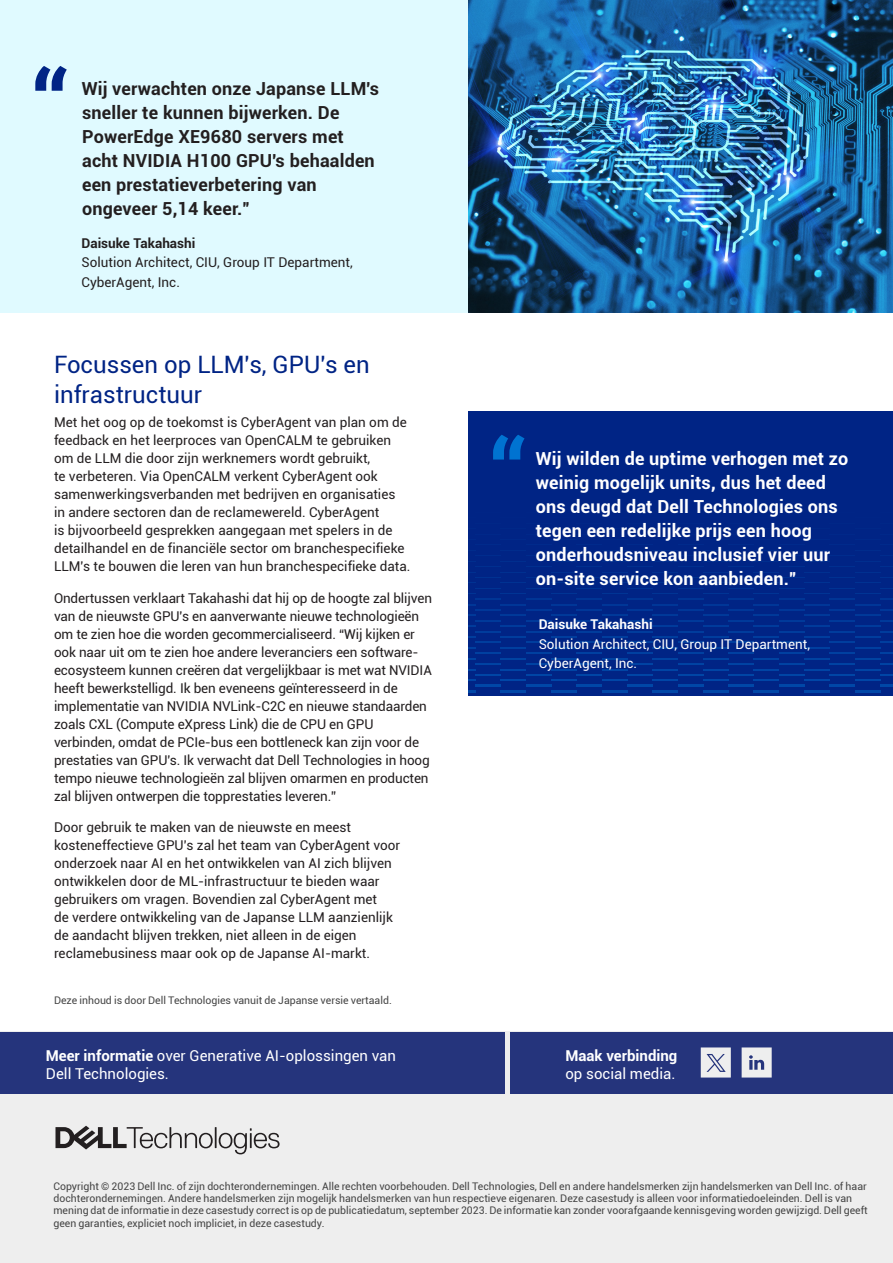
<style>
.page{position:relative;width:893px;height:1263px;background:#fff}
.page>*{position:absolute;margin:0;border:0;box-sizing:border-box;transform-origin:0 0}
.Page_2_Section_Header{font:24px/30px "Roboto";color:#002485}
.Pull_Quote{font:700 18px/24px "Roboto";letter-spacing:.01em;color:#fff}
.Pull_Quote-2{font:700 18px/24px "Roboto";letter-spacing:.01em;color:#231f20}
.t1{font:15px/18px "Roboto";color:#fff}
.t2{font:700 15px "Roboto";color:#fff}
.Page_2_Body{font:13.5px/18px "Roboto";color:#231f20}
.Quote_Attribution{font:13.5px/19.5px "Roboto";color:#231f20}
.Quote_Attribution-2{font:13.5px/19.5px "Roboto";color:#fff}
.t3{font:10.5px/12px "Roboto";color:#444}
.s1{font-weight:700}
</style>
<div class="page">
<div style="left:0;top:1032px;width:893px;height:231px;background:#eee"></div>
<div style="left:0;top:1032px;width:504px;height:61px;background:#25347c"></div>
<div style="left:510px;top:1032px;width:383px;height:61px;background:#25347c"></div>
<div style="left:0;top:0;width:893px;height:312px;background:#e0faff"></div>
<svg style="left:35px;top:66px;width:32px;height:25px"></svg>
<img style="left:468px;top:0;width:425px;height:312px">
<div style="left:468px;top:411px;width:425px;height:284px;background:#002485"></div>
<svg style="left:468px;top:566px;width:425px;height:126px"></svg>
<svg style="left:493px;top:435px;width:32px;height:24px"></svg>
<svg style="left:55px;top:1126px;width:225px;height:28px"></svg>
<svg style="left:742px;top:1047px;width:30px;height:30px"></svg>
<svg style="left:701px;top:1047px;width:30px;height:30px"></svg>
<p class="Pull_Quote-2" style="left:82px;top:75px;width:299px">Wij verwachten onze Japanse LLM's sneller te kunnen bijwerken. De<br>PowerEdge XE9680 servers met acht NVIDIA H100 GPU's behaalden een prestatieverbetering van ongeveer 5,14 keer.”</p>
<p class="Quote_Attribution" style="left:82px;top:233px;width:273px"><span class="s1">Daisuke Takahashi<br></span>Solution Architect, CIU, Group IT Department,<br>CyberAgent, Inc.</p>
<h2 class="Page_2_Section_Header" style="left:54px;top:348px;width:317px">Focussen op LLM's, GPU's en infrastructuur</h2>
<p class="Page_2_Body" style="left:54px;top:413px;width:358px">Met het oog op de toekomst is CyberAgent van plan om de feedback en het leerproces van OpenCALM te gebruiken om de LLM die door zijn werknemers wordt gebruikt,<br>te verbeteren. Via OpenCALM verkent CyberAgent ook samenwerkingsverbanden met bedrijven en organisaties<br>in andere sectoren dan de reclamewereld. CyberAgent<br>is bijvoorbeeld gesprekken aangegaan met spelers in de detailhandel en de financiële sector om branchespecifieke LLM's te bouwen die leren van hun branchespecifieke data.</p>
<p class="Page_2_Body" style="left:54px;top:589px;width:379px">Ondertussen verklaart Takahashi dat hij op de hoogte zal blijven van de nieuwste GPU's en aanverwante nieuwe technologieën om te zien hoe die worden gecommercialiseerd. “Wij kijken er ook naar uit om te zien hoe andere leveranciers een software&shy;ecosysteem kunnen creëren dat vergelijkbaar is met wat NVIDIA heeft bewerkstelligd. Ik ben eveneens geïnteresseerd in de implementatie van NVIDIA NVLink-C2C en nieuwe standaarden zoals CXL (Compute eXpress Link) die de CPU en GPU verbinden, omdat de PCIe-bus een bottleneck kan zijn voor de prestaties van GPU's. Ik verwacht dat Dell Technologies in hoog tempo nieuwe technologieën zal blijven omarmen en producten zal blijven ontwerpen die topprestaties leveren.”</p>
<p class="Page_2_Body" style="left:54px;top:818px;width:348px">Door gebruik te maken van de nieuwste en meest kosteneffectieve GPU's zal het team van CyberAgent voor onderzoek naar AI en het ontwikkelen van AI zich blijven ontwikkelen door de ML-infrastructuur te bieden waar gebruikers om vragen. Bovendien zal CyberAgent met<br>de verdere ontwikkeling van de Japanse LLM aanzienlijk de aandacht blijven trekken, niet alleen in de eigen reclamebusiness maar ook op de Japanse AI-markt.</p>
<p class="t3" style="left:54px;top:994px;width:339px">Deze inhoud is door Dell Technologies vanuit de Japanse versie vertaald.</p>
<p class="Pull_Quote" style="left:536px;top:446px;width:314px">Wij wilden de uptime verhogen met zo weinig mogelijk units, dus het deed ons deugd dat Dell Technologies ons tegen een redelijke prijs een hoog onderhoudsniveau inclusief vier uur on-site service kon aanbieden.”</p>
<p class="Quote_Attribution-2" style="left:539px;top:614px;width:273px"><span class="s1">Daisuke Takahashi<br></span>Solution Architect, CIU, Group IT Department,<br>CyberAgent, Inc.</p>
<p class="t1" style="left:46px;top:1046px;width:352px"><span class="s1">Meer informatie</span> over Generative AI-oplossingen van<br>Dell Technologies.</p>
<p class="t2" style="left:565px;top:1045px;width:113px">Maak verbinding</p>
<p class="t1" style="left:565px;top:1064px;width:112px">op social media.</p>
<p class="t3" style="left:53px;top:1180px;width:816px">Copyright © 2023 Dell Inc. of zijn dochterondernemingen. Alle rechten voorbehouden. Dell Technologies, Dell en andere handelsmerken zijn handelsmerken van Dell Inc. of haar dochterondernemingen. Andere handelsmerken zijn mogelijk handelsmerken van hun respectieve eigenaren. Deze casestudy is alleen voor informatiedoeleinden. Dell is van mening dat de informatie in deze casestudy correct is op de publicatiedatum, september 2023. De informatie kan zonder voorafgaande kennisgeving worden gewijzigd. Dell geeft geen garanties, expliciet noch impliciet, in deze casestudy.</p>
</div>
